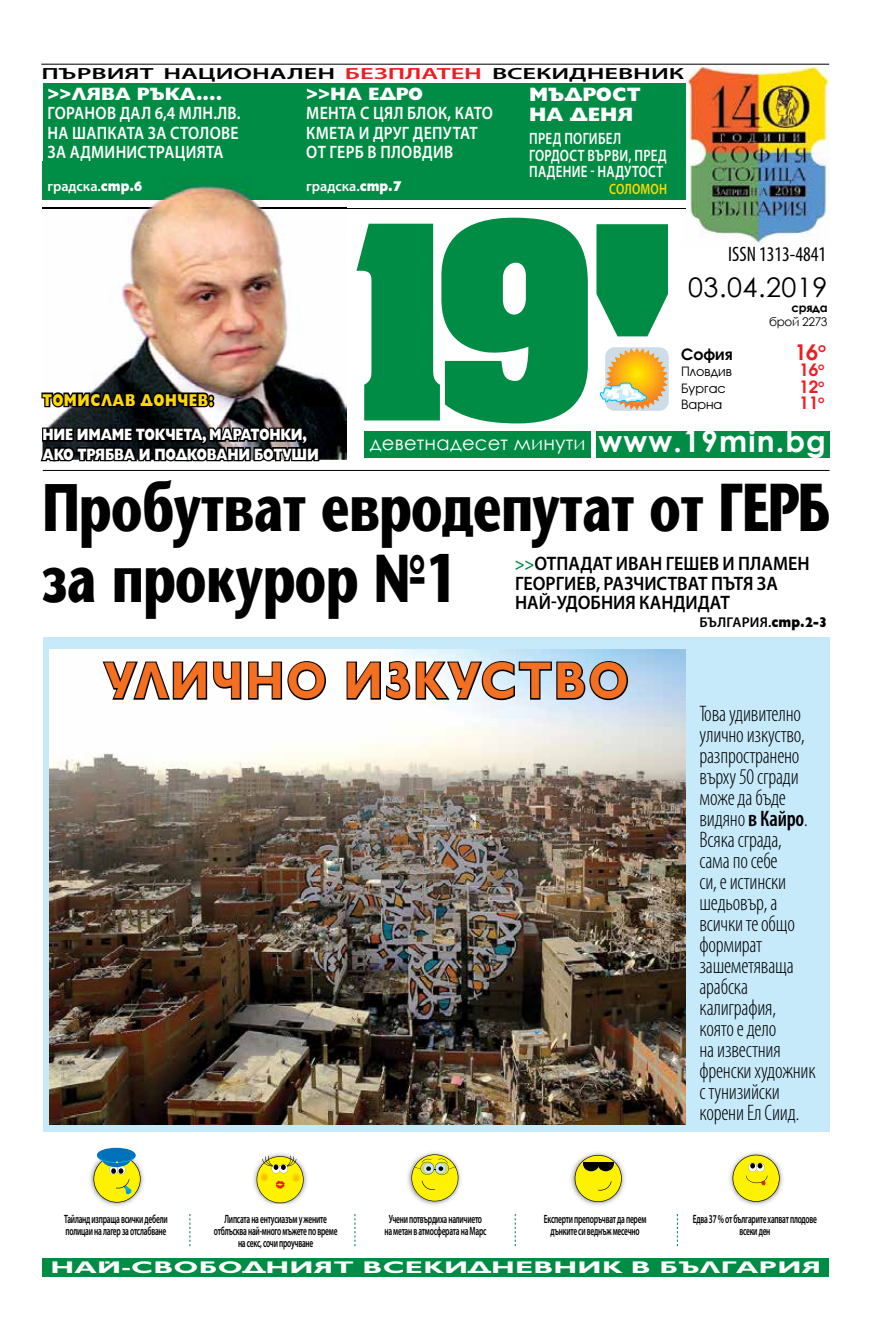
<style>
.page{position:relative;width:893px;height:1340px;background:#fff}
.page>*{position:absolute;margin:0;border:0;box-sizing:border-box;transform-origin:0 0}
.t1{font:67.5px/70.5px "Stone Sans";letter-spacing:-.01em;color:#000;scale:.73 1}
.t2{font:700 52.05px "Gilt";letter-spacing:.05em;color:#f36f21;scale:.89 1}
.t3{font:700 29.85px "Century Gothic";letter-spacing:.04em;color:#fff}
.t4{font:27px "Century Gothic";letter-spacing:.02em;color:#000}
.t5{font:300 condensed 22.5px/21px "Myriad Pro";letter-spacing:-.01em;color:#000;scale:.95 1}
.t6{font:700 22.35px "Avanti CYR";color:#ed1d24}
.t7{font:condensed 21px "Myriad Pro";color:#000;scale:.95 1}
.t8{font:600 19.5px/19.5px "Myriad Pro";color:#000;scale:.93 1}
.t9{font:19.5px "Century Gothic";letter-spacing:.01em;color:#fff}
.t10{font:800 19.5px/19.5px "Gilt";color:#fff}
.t11{font:600 18px/19.5px "Myriad Pro";letter-spacing:.02em;color:#fff;text-align:justify;scale:.88 1}
.t12{font:800 18px "Gilt";color:#fff}
.t13{font:700 17.85px "Avanti CYR";color:#ed1d24}
.t14{font:800 17.25px "Gilt";letter-spacing:.04em;color:#ffda00;scale:.77 1}
.t15{font:700 16.95px "Gilt";letter-spacing:.01em;color:#fff;scale:1.68 1}
.t16{font:800 16.5px/19.5px "Gilt";letter-spacing:-.02em;color:#fff;scale:.77 1}
.t17{font:600 16.5px/16.5px "Myriad Pro";letter-spacing:.02em;color:#fff;scale:.79 1}
.t18{font:700 16.35px "Avanti CYR";color:#000}
.t19{font:600 16.2px "Myriad Pro";color:#000;scale:1.63 1}
.t20{font:600 15px "Myriad Pro";letter-spacing:.02em;color:#ffda00;scale:.79 1}
.t21{font:600 14.25px "Myriad Pro";color:#fff}
.t22{font:600 14.25px "Myriad Pro";letter-spacing:.02em;color:#000}
.t23{font:13.35px "Avanti CYR";color:#000}
.t24{font:600 12px/12px "Myriad Pro";letter-spacing:-.03em;color:#000;text-align:center;scale:.62 1}
.t25{font:12px "Century Gothic";letter-spacing:-.03em;color:#000}
.t26{font:700 12px "Century Gothic";letter-spacing:-.03em;color:#000}
.t27{font:700 10.35px "Avanti CYR";color:#ed1d24}
.s1{color:#ed1d24}
.s2{font-family:"Gilt";font-weight:800}
.s3{font-size:18px;color:#008c44}
.s4{font-weight:600}
</style>
<div class="page">
<img style="left:682px;top:66px;width:147px;height:179px">
<svg style="left:596px;top:224px;width:72px;height:112px;background:#1e995a"></svg>
<div style="left:364px;top:431px;width:465px;height:27px;background:#008c44"></div>
<div style="left:591px;top:426px;width:5px;height:34px;background:#fff"></div>
<hr style="left:43px;top:208px;width:642px;height:1px;background:#000">
<svg style="left:356px;top:218px;width:232px;height:205px"></svg>
<hr style="left:43px;top:470px;width:786px;height:1px;background:#000">
<hr style="left:41px;top:64px;width:788px;height:1px;background:#000">
<div style="left:43px;top:83px;width:642px;height:117px;background:#008c44"></div>
<div style="left:605px;top:347px;width:64px;height:64px;background:#d8e5ed;border-radius:9px"></div>
<img style="left:606px;top:348px;width:62px;height:62px">
<svg style="left:600px;top:383px;width:47px;height:20px"></svg>
<img style="left:43px;top:179px;width:304px;height:281px">
<img style="left:43px;top:208px;width:304px;height:1px">
<svg style="left:41px;top:387px;width:170px;height:24px;background:#323435"></svg>
<div style="left:208px;top:400px;width:6px;height:7px;border:3px solid #000;border-radius:50%"></div>
<div style="left:208px;top:394px;width:6px;height:8px;border:3px solid #000;border-radius:50%"></div>
<svg style="left:40px;top:422px;width:281px;height:49px"></svg>
<div style="left:43px;top:637px;width:787px;height:494px;background:#c7eafb"></div>
<img style="left:50px;top:649px;width:635px;height:475px">
<div style="left:43px;top:1258px;width:786px;height:18px;background:#008c44"></div>
<svg style="left:101px;top:659px;width:226px;height:42px;background:#b4b4b4"></svg>
<svg style="left:345px;top:659px;width:284px;height:42px"></svg>
<img style="left:90px;top:1152px;width:54px;height:54px">
<div style="left:97px;top:1147px;width:39px;height:15px;background:#0072bc;border-radius:50%"></div>
<svg style="left:93px;top:1155px;width:48px;height:47px"></svg>
<img style="left:729px;top:1152px;width:54px;height:53px">
<svg style="left:732px;top:1154px;width:48px;height:47px;background:#e8de3e"></svg>
<svg style="left:515px;top:1214px;width:1px;height:32px"></svg>
<svg style="left:355px;top:1214px;width:1px;height:32px"></svg>
<svg style="left:190px;top:1214px;width:1px;height:32px"></svg>
<svg style="left:677px;top:1214px;width:1px;height:32px"></svg>
<img style="left:253px;top:1153px;width:54px;height:51px">
<svg style="left:257px;top:1155px;width:47px;height:48px;background:#e6d83e"></svg>
<img style="left:570px;top:1152px;width:55px;height:53px">
<svg style="left:575px;top:1154px;width:47px;height:47px;background:#d5cc32"></svg>
<hr style="left:583px;top:1162px;width:31px;height:1px;background:#000">
<img style="left:407px;top:1152px;width:54px;height:53px">
<svg style="left:411px;top:1154px;width:47px;height:47px;background:#e0db44"></svg>
<h3 class="t19" style="left:42px;top:63px;width:396px">ПЪРВИЯТ НАЦИОНАЛЕН <span class="s1">БЕЗПЛАТЕН</span> ВСЕКИДНЕВНИК</h3>
<h3 class="t12" style="left:47px;top:84px;width:176px">&gt;&gt;ЛЯВА РЪКА....</h3>
<h3 class="t11" style="left:48px;top:103px;width:221px">ГОРАНОВ ДАЛ 6,4 МЛН.ЛВ.<br>НА ШАПКАТА ЗА СТОЛОВЕ ЗА АДМИНИСТРАЦИЯТА</h3>
<p class="t21" style="left:47px;top:178px;width:97px">градска.<span class="s2">стр.6</span></p>
<h3 class="t12" style="left:306px;top:84px;width:119px">&gt;&gt;НА ЕДРО</h3>
<h3 class="t11" style="left:306px;top:103px;width:214px;text-align:left">МЕНТА С ЦЯЛ БЛОК, КАТО<br>КМЕТА И ДРУГ ДЕПУТАТ<br>ОТ ГЕРБ В ПЛОВДИВ</h3>
<p class="t21" style="left:306px;top:178px;width:97px">градска.<span class="s2">стр.7</span></p>
<h3 class="t10" style="left:529px;top:85px;width:113px">МЪДРОСТ<br>НА ДЕНЯ</h3>
<h3 class="t17" style="left:529px;top:130px;width:176px">ПРЕД ПОГИБЕЛ<br>ГОРДОСТ ВЪРВИ, ПРЕД<br>ПАДЕНИЕ - НАДУТОСТ</h3>
<p class="t20" style="left:609px;top:179px;width:75px">СОЛОМОН</p>
<h3 class="t7" style="left:728px;top:241px;width:104px">ISSN 1313-4841</h3>
<h3 class="t4" style="left:688px;top:268px;width:141px">03.04.2019</h3>
<p class="t26" style="left:791px;top:298px;width:38px">сряда</p>
<p class="t25" style="left:769px;top:313px;width:60px">брой 2273</p>
<h3 class="t18" style="left:681px;top:344px;width:53px">София</h3>
<h3 class="t6" style="left:794px;top:338px;width:33px">16<sup>о</sup></h3>
<p class="t23" style="left:681px;top:364px;width:52px">Пловдив</p>
<h3 class="t13" style="left:799px;top:359px;width:27px">16<sup>о</sup></h3>
<p class="t23" style="left:681px;top:380px;width:46px">Бургас</p>
<h3 class="t13" style="left:799px;top:375px;width:27px">12<sup>о</sup></h3>
<p class="t23" style="left:681px;top:397px;width:43px">Варна</p>
<h3 class="t13" style="left:799px;top:392px;width:21px">11</h3>
<h3 class="t14" style="left:43px;top:390px;width:224px">ТОМИСЛАВ ДОНЧЕВ:</h3>
<p class="t27" style="left:818px;top:393px;width:8px">о</p>
<h3 class="t16" style="left:43px;top:425px;width:360px">НИЕ ИМАМЕ ТОКЧЕТА, МАРАТОНКИ,<br>АКО ТРЯБВА И ПОДКОВАНИ БОТУШИ</h3>
<h3 class="t3" style="left:598px;top:419px;width:229px">www.19min.bg</h3>
<h3 class="t9" style="left:370px;top:429px;width:217px">деветнадесет минути</h3>
<h1 class="t1" style="left:43px;top:473px;width:1079px">Пробутват евродепутат от ГЕРБ за прокурор №1</h1>
<h3 class="t8" style="left:515px;top:553px;width:318px"><span class="s3">&gt;&gt;</span>ОТПАДАТ ИВАН ГЕШЕВ И ПЛАМЕН<br>ГЕОРГИЕВ, РАЗЧИСТВАТ ПЪТЯ ЗА<br>НАЙ-УДОБНИЯ КАНДИДАТ</h3>
<p class="t22" style="left:700px;top:613px;width:129px">БЪЛГАРИЯ.<span class="s2">стр.2-3</span></p>
<h2 class="t2" style="left:105px;top:652px;width:591px">УЛИЧНО ИЗКУСТВО</h2>
<p class="t5" style="left:699px;top:703px;width:124px">Това удивително улично изкуство, разпространено върху 50 сгради може да бъде видяно <span class="s4">в Кайро</span>.<br>Всяка сграда, сама по себе<br>си, е истински шедьовър, а всички те общо формират зашеметяваща арабска калиграфия, която е дело<br>на известния френски художник с тунизийски корени Ел Сиид.</p>
<p class="t24" style="left:64px;top:1212px;width:168px;text-align:left">Тайланд изпраща всички дебели полицаи на лагер за отслабване</p>
<p class="t24" style="left:214px;top:1212px;width:201px">Липсата на ентусиазъм у жените отблъсква най-много мъжете по време на секс, сочи проучване</p>
<p class="t24" style="left:384px;top:1212px;width:166px">Учени потвърдиха наличието на метан в атмосферата на Марс</p>
<p class="t24" style="left:544px;top:1212px;width:167px">Експерти препоръчват да перем дънките си веднъж месечно</p>
<p class="t24" style="left:693px;top:1212px;width:202px">Едва 37 % от българите хапват плодове всеки ден</p>
<h3 class="t15" style="left:50px;top:1257px;width:460px">НАЙ-СВОБОДНИЯТ ВСЕКИДНЕВНИК В БЪЛГАРИЯ</h3>
</div>
